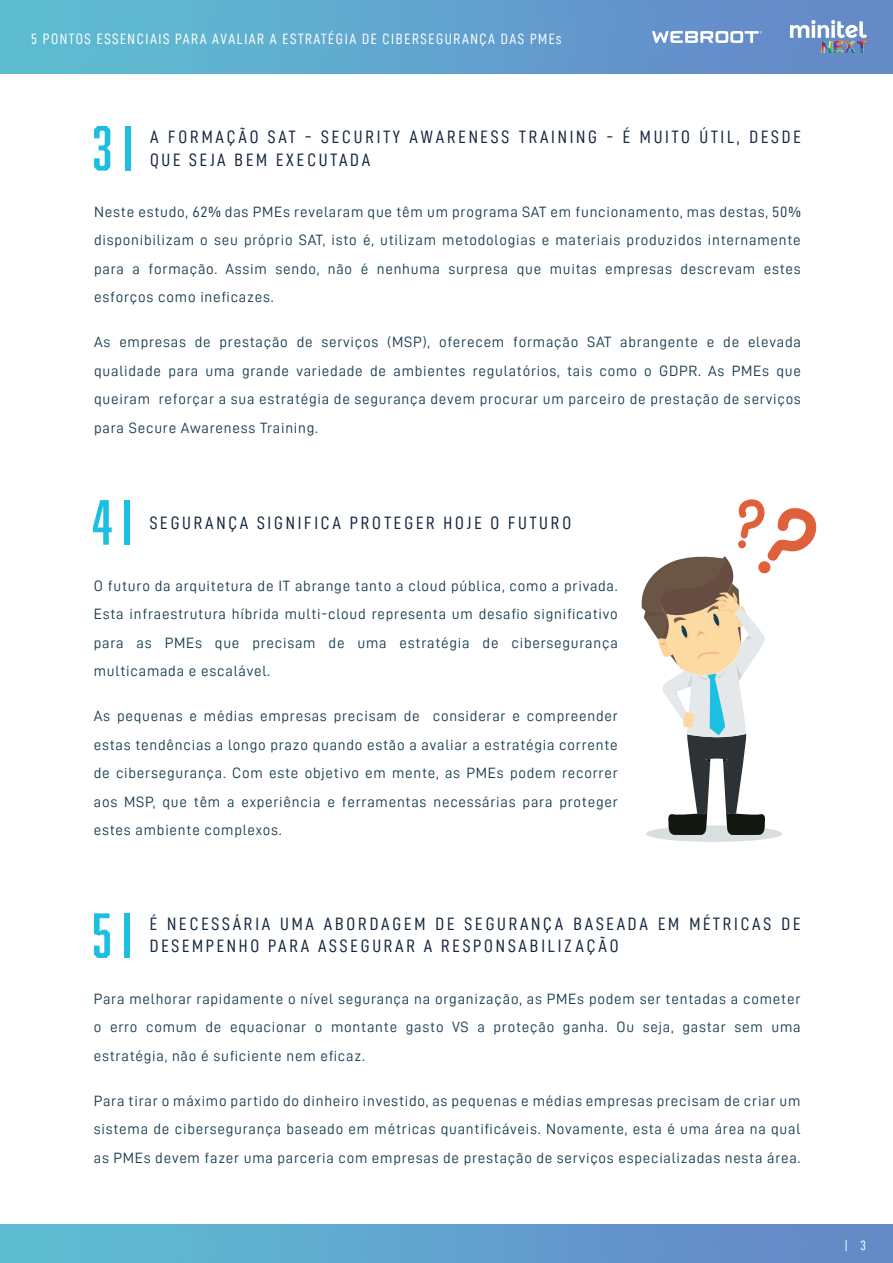
<style>
.page{position:relative;width:893px;height:1263px;background:#fff}
.page>*{position:absolute;margin:0;border:0;box-sizing:border-box;transform-origin:0 0}
.t1{font:58.65px "Abolition";color:#1cbfe1}
.t2{font:18px/22.5px "Datto DIN Condensed";letter-spacing:.15em;color:#15263d}
.t3{font:15px/28.5px "Datto DIN";letter-spacing:.05em;color:#183d4e;text-align:justify}
.t4{font:15px "Datto DIN Condensed";letter-spacing:.1em;color:#fff}
.t5{font:13.5px "Datto DIN Condensed";color:#fff}
</style>
<div class="page">
<div style="left:0;top:0;width:893px;height:74px;background:linear-gradient(to right,#5dc0d2,#6685c8)"></div>
<img style="left:791px;top:21px;width:76px;height:31px">
<img style="left:653px;top:31px;width:109px;height:12px">
<div style="left:0;top:1224px;width:893px;height:39px;background:linear-gradient(to right,#5dc0d2,#6685c8)"></div>
<div style="left:125px;top:126px;width:5px;height:45px;background:#1cbfe1"></div>
<div style="left:124px;top:500px;width:6px;height:45px;background:#1cbfe1"></div>
<div style="left:124px;top:913px;width:6px;height:45px;background:#1cbfe1"></div>
<div style="left:646px;top:825px;width:136px;height:17px;background:#d9dfe1;border-radius:50%"></div>
<svg style="left:641px;top:499px;width:176px;height:336px"></svg>
<p class="t4" style="left:31px;top:30px;width:532px">5 PONTOS ESSENCIAIS PARA AVALIAR A ESTRATÉGIA DE CIBERSEGURANÇA DAS PMEs</p>
<h1 class="t1" style="left:93px;top:114px;width:21px">3</h1>
<p class="t2" style="left:150px;top:125px;width:652px">A FORMAÇÃO SAT - SECURITY AWARENESS TRAINING - É MUITO ÚTIL, DESDE<br>QUE SEJA BEM EXECUTADA</p>
<p class="t3" style="left:94px;top:197px;width:708px">Neste estudo, 62% das PMEs revelaram que têm um programa SAT em funcionamento, mas destas, 50% disponibilizam o seu próprio SAT, isto é, utilizam metodologias e materiais produzidos internamente para a formação. Assim sendo, não é nenhuma surpresa que muitas empresas descrevam estes esforços como ineficazes.</p>
<p class="t3" style="left:94px;top:328px;width:708px">As empresas de prestação de serviços (MSP), oferecem formação SAT abrangente e de elevada qualidade para uma grande variedade de ambientes regulatórios, tais como o GDPR. As PMEs que queiram reforçar a sua estratégia de segurança devem procurar um parceiro de prestação de serviços para Secure Awareness Training.</p>
<h1 class="t1" style="left:92px;top:488px;width:22px">4</h1>
<p class="t2" style="left:150px;top:512px;width:423px">SEGURANÇA SIGNIFICA PROTEGER HOJE O FUTURO</p>
<p class="t3" style="left:94px;top:571px;width:525px">O futuro da arquitetura de IT abrange tanto a cloud pública, como a privada.<br>Esta infraestrutura híbrida multi-cloud representa um desafio significativo para as PMEs que precisam de uma estratégia de cibersegurança multicamada e escalável.</p>
<p class="t3" style="left:94px;top:701px;width:525px">As pequenas e médias empresas precisam de considerar e compreender estas tendências a longo prazo quando estão a avaliar a estratégia corrente de cibersegurança. Com este objetivo em mente, as PMEs podem recorrer aos MSP, que têm a experiência e ferramentas necessárias para proteger estes ambiente complexos.</p>
<h1 class="t1" style="left:92px;top:902px;width:21px">5</h1>
<p class="t2" style="left:150px;top:912px;width:652px">É NECESSÁRIA UMA ABORDAGEM DE SEGURANÇA BASEADA EM MÉTRICAS DE<br>DESEMPENHO PARA ASSEGURAR A RESPONSABILIZAÇÃO</p>
<p class="t3" style="left:94px;top:984px;width:708px">Para melhorar rapidamente o nível segurança na organização, as PMEs podem ser tentadas a cometer o erro comum de equacionar o montante gasto VS a proteção ganha. Ou seja, gastar sem uma estratégia, não é suficiente nem eficaz.</p>
<p class="t3" style="left:94px;top:1086px;width:708px">Para tirar o máximo partido do dinheiro investido, as pequenas e médias empresas precisam de criar um sistema de cibersegurança baseado em métricas quantificáveis. Novamente, esta é uma área na qual as PMEs devem fazer uma parceria com empresas de prestação de serviços especializadas nesta área.</p>
<p class="t5" style="left:844px;top:1238px;width:23px">| 3</p>
</div>
